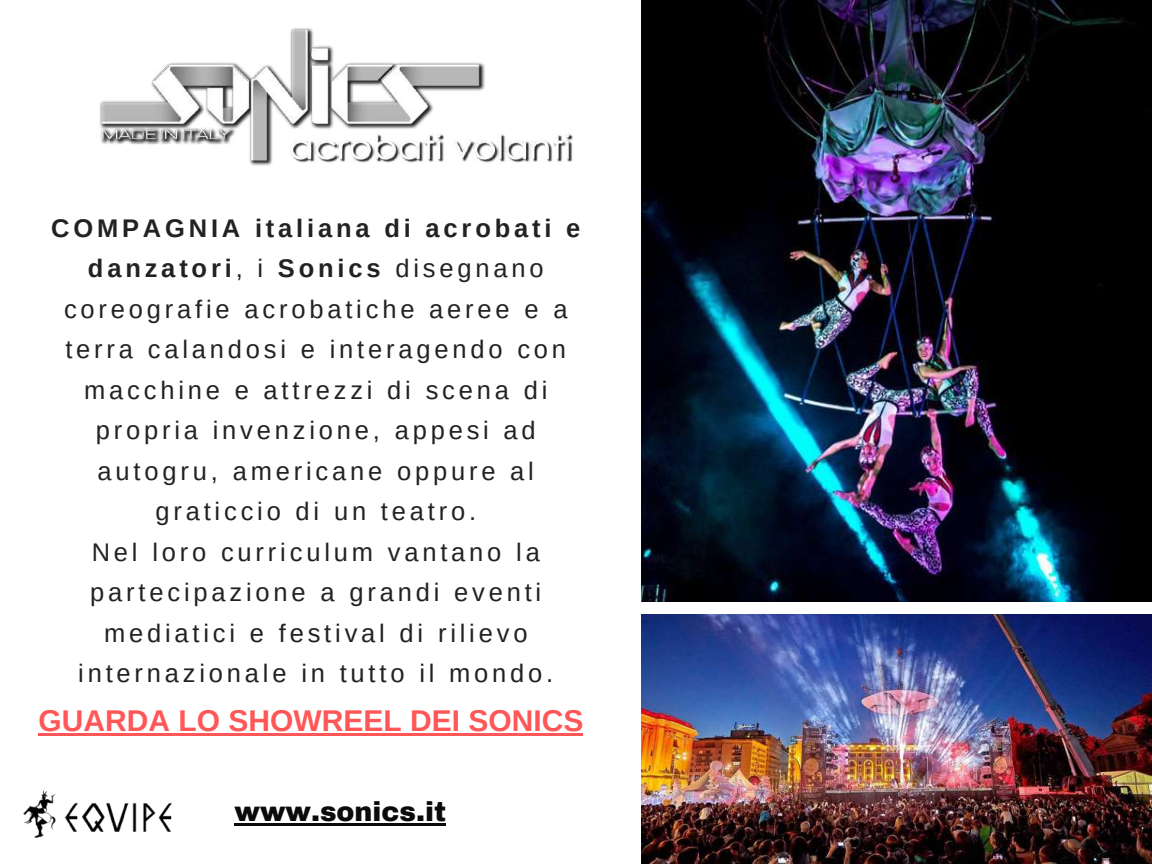
<style>
.page{position:relative;width:1152px;height:864px;background:#fff}
.page>*{position:absolute;margin:0;border:0;box-sizing:border-box;transform-origin:0 0}
.t1{font:700 30px "Arimo";color:#ff5757}
.t2{font:900 27px "Archivo";color:#0b0b0b}
.t3{font:25.5px/40.5px "Arimo";letter-spacing:.15em;color:#222;text-align:center}
.s1{font-weight:700}
</style>
<div class="page">
<img style="left:23px;top:790px;width:149px;height:48px">
<img style="left:99px;top:28px;width:474px;height:138px">
<img style="left:641px;top:0;width:511px;height:602px">
<img style="left:641px;top:614px;width:511px;height:250px">
<hr style="left:39px;top:733px;width:544px;height:3px;background:#ff5757">
<hr style="left:235px;top:824px;width:211px;height:2px;background:#0b0b0b">
<p class="t3" style="left:51px;top:207px;width:531px"><span class="s1">COMPAGNIA italiana di acrobati e danzatori</span>, i <span class="s1">Sonics</span> disegnano coreografie acrobatiche aeree e a terra calandosi e interagendo con macchine e attrezzi di scena di propria invenzione, appesi ad autogru, americane oppure al graticcio di un teatro.<br>Nel loro curriculum vantano la partecipazione a grandi eventi mediatici e festival di rilievo internazionale in tutto il mondo.</p>
<p class="t1" style="left:39px;top:704px;width:546px">GUARDA LO SHOWREEL DEI SONICS</p>
<p class="t2" style="left:235px;top:798px;width:213px">www.sonics.it</p>
</div>
